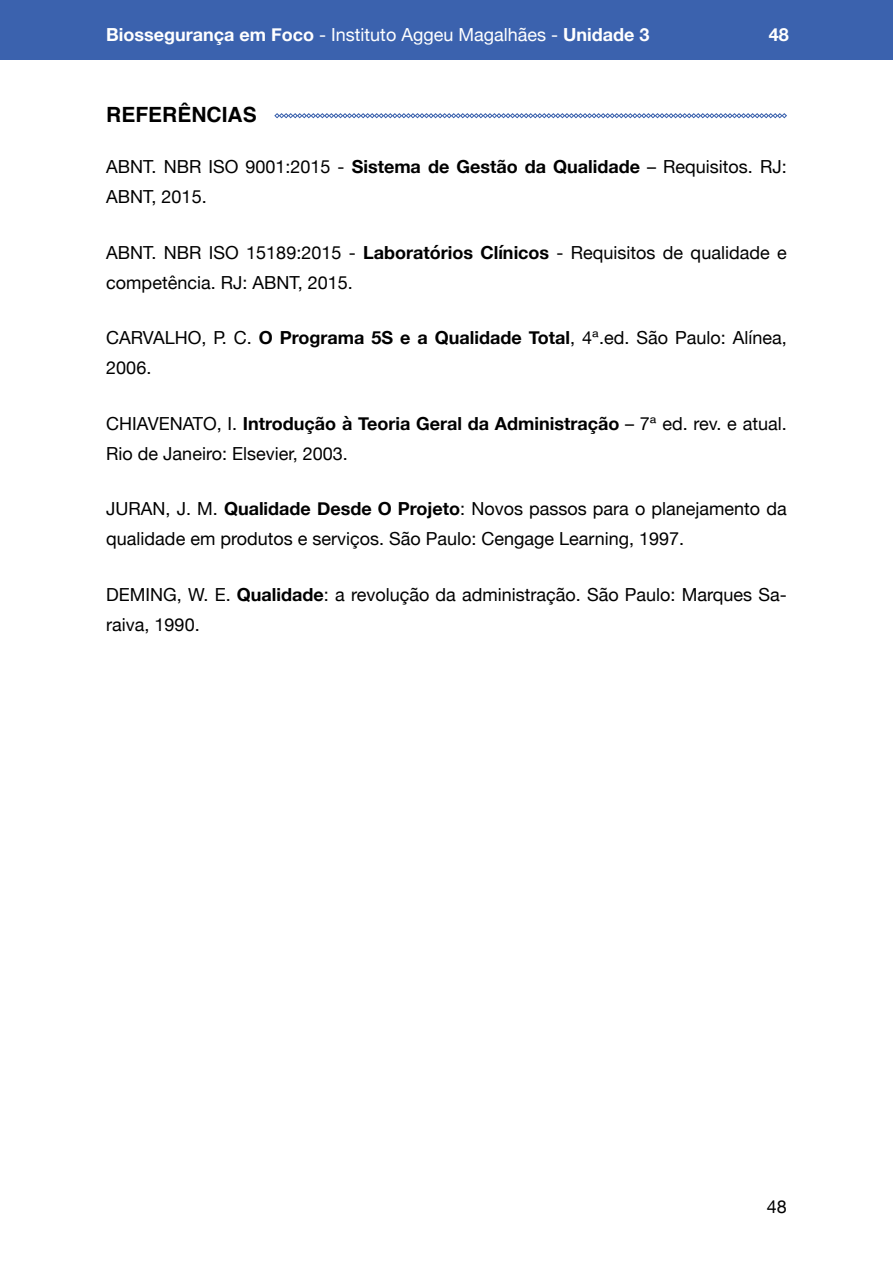
<style>
.page{position:relative;width:893px;height:1263px;background:#fff}
.page>*{position:absolute;margin:0;border:0;box-sizing:border-box;transform-origin:0 0}
.t1{font:700 21px "Helvetica";color:#000}
.t2{font:18px/30px "Helvetica Neue";color:#000}
.t3{font:700 18px "Helvetica Neue";color:#fff}
.s1{font-weight:400}
.s2{font-weight:700}
</style>
<div class="page">
<div style="left:0;top:0;width:893px;height:60px;background:#3b62ae"></div>
<svg style="left:274px;top:113px;width:513px;height:5px"></svg>
<p class="t3" style="left:106px;top:20px;width:545px">Biossegurança em Foco <span class="s1">- Instituto Aggeu Magalhães -</span> Unidade 3</p>
<p class="t3" style="left:769px;top:20px;width:22px">48</p>
<p class="t1" style="left:106px;top:98px;width:152px">REFERÊNCIAS</p>
<p class="t2" style="left:106px;top:153px;width:682px">ABNT. NBR ISO 9001:2015 - <span class="s2">Sistema de Gestão da Qualidade</span> – Requisitos. RJ:<br>ABNT, 2015.</p>
<p class="t2" style="left:106px;top:238px;width:682px">ABNT. NBR ISO 15189:2015 - <span class="s2">Laboratórios Clínicos</span> - Requisitos de qualidade e competência. RJ: ABNT, 2015.</p>
<p class="t2" style="left:106px;top:324px;width:682px">CARVALHO, P. C. <span class="s2">O Programa 5S e a Qualidade Total</span>, 4ª.ed. São Paulo: Alínea,<br>2006.</p>
<p class="t2" style="left:106px;top:409px;width:682px">CHIAVENATO, I. <span class="s2">Introdução à Teoria Geral da Administração</span> – 7ª ed. rev. e atual.<br>Rio de Janeiro: Elsevier, 2003.</p>
<p class="t2" style="left:106px;top:495px;width:682px">JURAN, J. M. <span class="s2">Qualidade Desde O Projeto</span>: Novos passos para o planejamento da qualidade em produtos e serviços. São Paulo: Cengage Learning, 1997.</p>
<p class="t2" style="left:106px;top:581px;width:682px">DEMING, W. E. <span class="s2">Qualidade</span>: a revolução da administração. São Paulo: Marques Sa&shy;raiva, 1990.</p>
<p class="t2" style="left:767px;top:1193px;width:22px">48</p>
</div>
